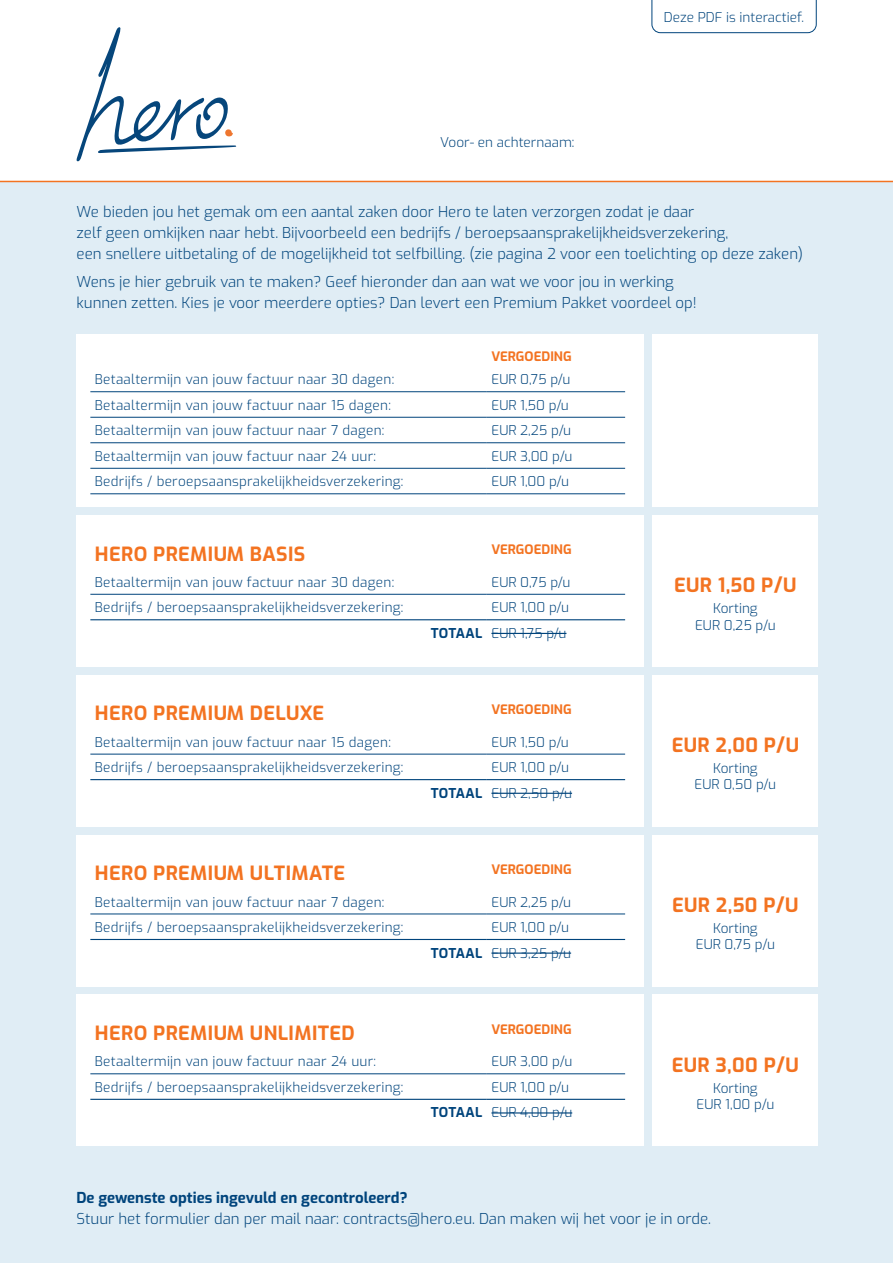
<style>
.page{position:relative;width:893px;height:1263px;background:#fff}
.page>*{position:absolute;margin:0;border:0;box-sizing:border-box;transform-origin:0 0}
.t1{font:700 19.5px "Exo";letter-spacing:.02em;color:#f37321}
.t2{font:15px/21px "Exo";color:#00447c}
.t3{font:700 15px "Exo";color:#00447c}
.t4{font:13.5px "Exo";letter-spacing:.02em;color:#00447c}
.t5{font:13.5px/25.5px "Exo";color:#00447c;text-align:right}
.t6{font:700 13.05px "Exo";color:#f37321}
.s1{font-weight:700}
</style>
<div class="page">
<div style="left:0;top:181px;width:893px;height:1082px;background:#e0edf5"></div>
<svg style="left:652px;top:0;width:164px;height:33px"></svg>
<div style="left:77px;top:335px;width:567px;height:172px;background:#fff"></div>
<svg style="left:90px;top:392px;width:535px;height:76px"></svg>
<hr style="left:486px;top:392px;width:2px;height:25px;background:#fff">
<hr style="left:486px;top:417px;width:2px;height:26px;background:#fff">
<hr style="left:486px;top:443px;width:2px;height:25px;background:#fff">
<hr style="left:90px;top:391px;width:397px;height:1px;background:#00447c">
<hr style="left:487px;top:391px;width:138px;height:1px;background:#00447c">
<hr style="left:90px;top:417px;width:397px;height:1px;background:#00447c">
<hr style="left:487px;top:417px;width:138px;height:1px;background:#00447c">
<hr style="left:90px;top:442px;width:397px;height:1px;background:#00447c">
<hr style="left:487px;top:442px;width:138px;height:1px;background:#00447c">
<hr style="left:90px;top:468px;width:397px;height:1px;background:#00447c">
<hr style="left:487px;top:468px;width:138px;height:1px;background:#00447c">
<hr style="left:90px;top:493px;width:397px;height:1px;background:#00447c">
<hr style="left:487px;top:493px;width:138px;height:1px;background:#00447c">
<div style="left:77px;top:515px;width:567px;height:151px;background:#fff"></div>
<svg style="left:90px;top:593px;width:535px;height:41px"></svg>
<hr style="left:90px;top:594px;width:397px;height:1px;background:#00447c">
<hr style="left:487px;top:594px;width:138px;height:1px;background:#00447c">
<hr style="left:90px;top:619px;width:397px;height:1px;background:#00447c">
<hr style="left:487px;top:619px;width:138px;height:1px;background:#00447c">
<hr style="left:491px;top:633px;width:75px;height:1px;background:#00447c">
<div style="left:652px;top:335px;width:166px;height:172px;background:#fff"></div>
<div style="left:652px;top:515px;width:166px;height:151px;background:#fff"></div>
<div style="left:77px;top:675px;width:567px;height:151px;background:#fff"></div>
<svg style="left:90px;top:753px;width:535px;height:41px"></svg>
<hr style="left:90px;top:754px;width:397px;height:1px;background:#00447c">
<hr style="left:487px;top:754px;width:138px;height:1px;background:#00447c">
<hr style="left:90px;top:779px;width:397px;height:1px;background:#00447c">
<hr style="left:487px;top:779px;width:138px;height:1px;background:#00447c">
<hr style="left:491px;top:793px;width:81px;height:1px;background:#00447c">
<div style="left:77px;top:835px;width:567px;height:151px;background:#fff"></div>
<svg style="left:90px;top:913px;width:535px;height:41px"></svg>
<hr style="left:90px;top:914px;width:397px;height:1px;background:#00447c">
<hr style="left:487px;top:914px;width:138px;height:1px;background:#00447c">
<hr style="left:90px;top:939px;width:397px;height:1px;background:#00447c">
<hr style="left:487px;top:939px;width:138px;height:1px;background:#00447c">
<hr style="left:491px;top:952px;width:80px;height:2px;background:#00447c">
<div style="left:652px;top:675px;width:166px;height:151px;background:#fff"></div>
<div style="left:652px;top:835px;width:166px;height:151px;background:#fff"></div>
<div style="left:77px;top:995px;width:567px;height:151px;background:#fff"></div>
<svg style="left:90px;top:1074px;width:535px;height:40px"></svg>
<hr style="left:90px;top:1073px;width:397px;height:1px;background:#00447c">
<hr style="left:487px;top:1073px;width:138px;height:1px;background:#00447c">
<hr style="left:90px;top:1099px;width:397px;height:1px;background:#00447c">
<hr style="left:487px;top:1099px;width:138px;height:1px;background:#00447c">
<hr style="left:491px;top:1112px;width:81px;height:1px;background:#00447c">
<div style="left:652px;top:995px;width:166px;height:151px;background:#fff"></div>
<svg style="left:77px;top:27px;width:159px;height:134px"></svg>
<p class="t5" style="left:440px;top:129px;width:136px">Voor- en achternaam:</p>
<p class="t5" style="left:664px;top:4px;width:142px">Deze PDF is interactief.</p>
<p class="t2" style="left:77px;top:200px;width:728px">We bieden jou het gemak om een aantal zaken door Hero te laten verzorgen zodat je daar<br>zelf geen omkijken naar hebt. Bijvoorbeeld een bedrijfs / beroepsaansprakelijkheidsverzekering,<br>een snellere uitbetaling of de mogelijkheid tot selfbilling. (zie pagina 2 voor een toelichting op deze zaken)</p>
<p class="t2" style="left:77px;top:271px;width:622px">Wens je hier gebruik van te maken? Geef hieronder dan aan wat we voor jou in werking kunnen zetten. Kies je voor meerdere opties? Dan levert een Premium Pakket voordeel op!</p>
<p class="t6" style="left:491px;top:346px;width:82px">VERGOEDING</p>
<p class="t4" style="left:95px;top:370px;width:301px">Betaaltermijn van jouw factuur naar 30 dagen:</p>
<p class="t4" style="left:491px;top:370px;width:81px">EUR 0,75 p/u</p>
<p class="t4" style="left:95px;top:395px;width:297px">Betaaltermijn van jouw factuur naar 15 dagen:</p>
<p class="t4" style="left:491px;top:395px;width:79px">EUR 1,50 p/u</p>
<p class="t4" style="left:95px;top:421px;width:291px">Betaaltermijn van jouw factuur naar 7 dagen:</p>
<p class="t4" style="left:491px;top:421px;width:81px">EUR 2,25 p/u</p>
<p class="t4" style="left:95px;top:446px;width:283px">Betaaltermijn van jouw factuur naar 24 uur:</p>
<p class="t4" style="left:491px;top:446px;width:82px">EUR 3,00 p/u</p>
<p class="t4" style="left:95px;top:472px;width:310px">Bedrijfs / beroepsaansprakelijkheidsverzekering:</p>
<p class="t4" style="left:491px;top:472px;width:79px">EUR 1,00 p/u</p>
<h1 class="t1" style="left:95px;top:539px;width:212px">HERO PREMIUM BASIS</h1>
<p class="t6" style="left:491px;top:539px;width:82px">VERGOEDING</p>
<p class="t4" style="left:95px;top:572px;width:301px">Betaaltermijn van jouw factuur naar 30 dagen:</p>
<p class="t4" style="left:491px;top:572px;width:81px">EUR 0,75 p/u</p>
<p class="t4" style="left:95px;top:598px;width:310px">Bedrijfs / beroepsaansprakelijkheidsverzekering:</p>
<p class="t5" style="left:431px;top:594px;width:140px">EUR 1,00 p/u<br><span class="s1">TOTAAL</span> EUR 1,75 p/u</p>
<h1 class="t1" style="left:95px;top:699px;width:231px">HERO PREMIUM DELUXE</h1>
<p class="t6" style="left:491px;top:699px;width:82px">VERGOEDING</p>
<p class="t4" style="left:95px;top:732px;width:297px">Betaaltermijn van jouw factuur naar 15 dagen:</p>
<p class="t4" style="left:491px;top:732px;width:79px">EUR 1,50 p/u</p>
<p class="t4" style="left:95px;top:758px;width:310px">Bedrijfs / beroepsaansprakelijkheidsverzekering:</p>
<p class="t5" style="left:431px;top:754px;width:143px">EUR 1,00 p/u<br><span class="s1">TOTAAL</span> EUR 2,50 p/u</p>
<h1 class="t1" style="left:95px;top:858px;width:252px">HERO PREMIUM ULTIMATE</h1>
<p class="t6" style="left:491px;top:859px;width:82px">VERGOEDING</p>
<p class="t4" style="left:95px;top:892px;width:291px">Betaaltermijn van jouw factuur naar 7 dagen:</p>
<p class="t4" style="left:491px;top:892px;width:81px">EUR 2,25 p/u</p>
<p class="t4" style="left:95px;top:917px;width:310px">Bedrijfs / beroepsaansprakelijkheidsverzekering:</p>
<p class="t5" style="left:431px;top:914px;width:142px">EUR 1,00 p/u<br><span class="s1">TOTAAL</span> EUR 3,25 p/u</p>
<h1 class="t1" style="left:95px;top:1018px;width:261px">HERO PREMIUM UNLIMITED</h1>
<p class="t6" style="left:491px;top:1019px;width:82px">VERGOEDING</p>
<p class="t4" style="left:95px;top:1052px;width:283px">Betaaltermijn van jouw factuur naar 24 uur:</p>
<p class="t4" style="left:491px;top:1052px;width:82px">EUR 3,00 p/u</p>
<p class="t4" style="left:95px;top:1077px;width:310px">Bedrijfs / beroepsaansprakelijkheidsverzekering:</p>
<p class="t5" style="left:431px;top:1074px;width:143px">EUR 1,00 p/u<br><span class="s1">TOTAAL</span> EUR 4,00 p/u</p>
<h1 class="t1" style="left:674px;top:570px;width:124px">EUR 1,50 P/U</h1>
<p class="t5" style="left:695px;top:600px;width:82px;line-height:16.2px;text-align:center">Korting<br>EUR 0,25 p/u</p>
<h1 class="t1" style="left:672px;top:730px;width:129px">EUR 2,00 P/U</h1>
<p class="t5" style="left:695px;top:759px;width:83px;line-height:16.2px;text-align:center">Korting<br>EUR 0,50 p/u</p>
<h1 class="t1" style="left:672px;top:890px;width:128px">EUR 2,50 P/U</h1>
<p class="t5" style="left:696px;top:919px;width:81px;line-height:16.2px;text-align:center">Korting<br>EUR 0,75 p/u</p>
<h1 class="t1" style="left:672px;top:1050px;width:129px">EUR 3,00 P/U</h1>
<p class="t5" style="left:696px;top:1079px;width:79px;line-height:16.2px;text-align:center">Korting<br>EUR 1,00 p/u</p>
<p class="t3" style="left:77px;top:1186px;width:333px">De gewenste opties ingevuld en gecontroleerd?</p>
<p class="t2" style="left:77px;top:1207px;width:636px">Stuur het formulier dan per mail naar: contracts@hero.eu. Dan maken wij het voor je in orde.</p>
</div>
